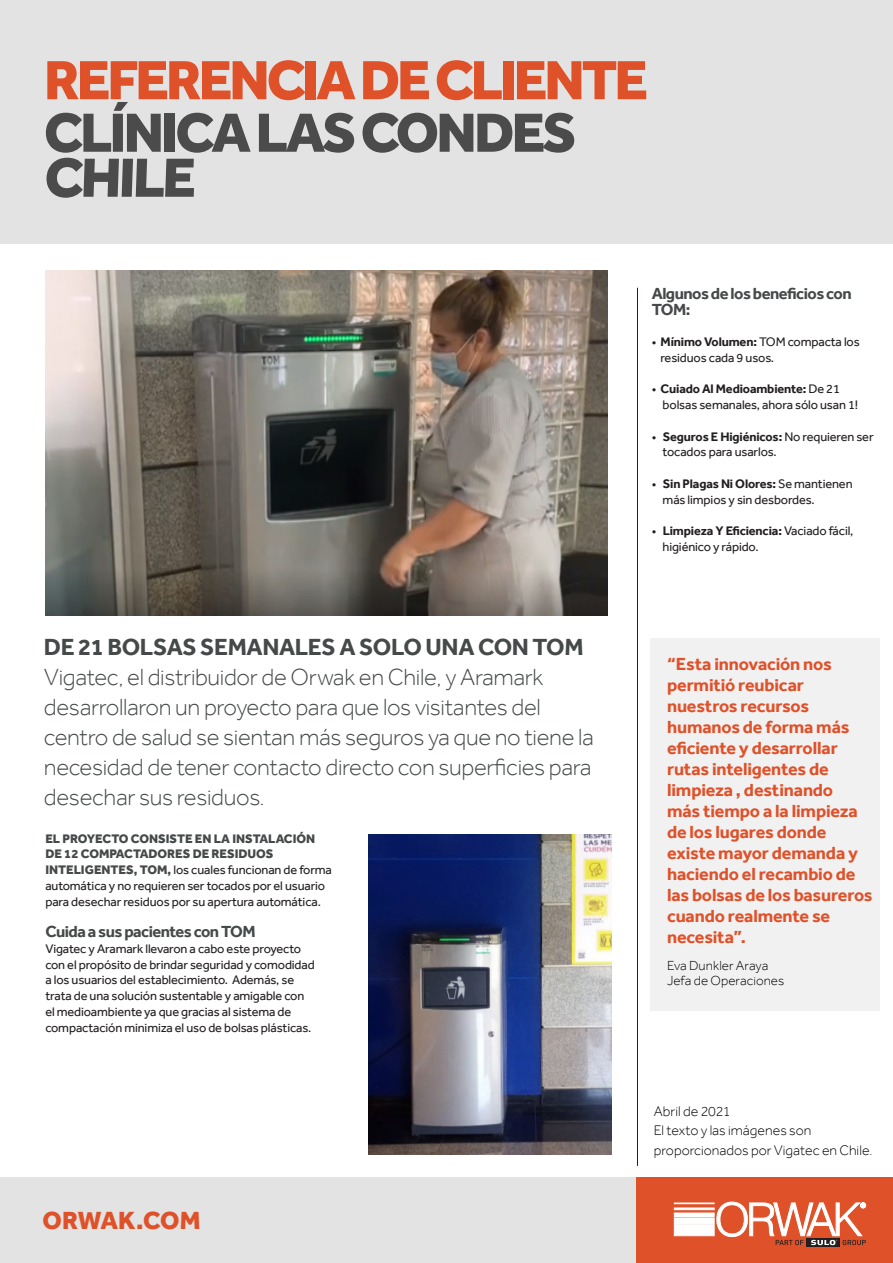
<style>
.page{position:relative;width:893px;height:1263px;background:#fff}
.page>*{position:absolute;margin:0;border:0;box-sizing:border-box;transform-origin:0 0}
.t1{font:800 57px "Effra";letter-spacing:-.05em;color:#4b4b4b}
.t2{font:800 57px "Effra";letter-spacing:-.055em;color:#df5129}
.Headline_3{font:800 25.5px "Effra";letter-spacing:-.005em;color:#df5129}
.Intro{font:300 24px/30px "Effra";letter-spacing:-.015em;color:#454949}
.Intro-2{font:700 24px "Effra";letter-spacing:-.015em;color:#454949}
.Body_Copy_-_8pt{font:700 18px/21px "Effra";letter-spacing:-.01em;color:#df5129}
.t3{font:700 16.5px/15.8px "Effra";letter-spacing:-.03em;color:#454949}
.Intro-3{font:300 14.25px/19.5px "Effra";color:#000001}
.Body_Copy_-_8pt-2{font:300 13.5px/15px "Effra";letter-spacing:.005em;color:#000001}
.t4{font:12.75px/15.8px "Effra";letter-spacing:-.01em;color:#231f20}
.s1{font-weight:800;color:#454949}
.s2{font-weight:700}
</style>
<div class="page">
<div style="left:0;top:0;width:893px;height:243px;background:#e3e3e3"></div>
<div style="left:0;top:1178px;width:637px;height:85px;background:#e3e3e3"></div>
<div style="left:637px;top:1178px;width:256px;height:85px;background:#df5129"></div>
<div style="left:674px;top:1225px;width:40px;height:11px;background:#fff;border:1px solid #fff"></div>
<div style="left:674px;top:1218px;width:40px;height:6px;background:#fff"></div>
<hr style="left:674px;top:1213px;width:40px;height:4px;background:#fff">
<div style="left:674px;top:1208px;width:40px;height:2px;background:#fff;border:1px solid #fff"></div>
<div style="left:674px;top:1203px;width:40px;height:1px;border:1px solid #fff"></div>
<svg style="left:807px;top:1245px;width:33px;height:2px"></svg>
<svg style="left:716px;top:1202px;width:150px;height:43px"></svg>
<hr style="left:637px;top:288px;width:1px;height:878px;background:#231f20">
<div style="left:651px;top:639px;width:229px;height:372px;background:#f1f1f2"></div>
<img style="left:45px;top:271px;width:563px;height:345px">
<img style="left:369px;top:834px;width:242px;height:320px">
<p class="t2" style="left:44px;top:46px;width:606px">REFERENCIA DE CLIENTE</p>
<p class="t1" style="left:44px;top:99px;width:534px">CLÍNICA LAS CONDES</p>
<p class="t1" style="left:44px;top:144px;width:157px">CHILE</p>
<p class="Intro-2" style="left:44px;top:633px;width:541px">DE 21 BOLSAS SEMANALES A SOLO UNA CON TOM</p>
<p class="Intro" style="left:44px;top:662px;width:551px">Vigatec, el distribuidor de Orwak en Chile, y Aramark desarrollaron un proyecto para que los visitantes del centro de salud se sientan más seguros ya que no tiene la necesidad de tener contacto directo con superficies para desechar sus residuos.</p>
<p class="t4" style="left:45px;top:830px;width:288px"><span class="s1">EL PROYECTO CONSISTE EN LA INSTALACIÓN DE 12 COMPACTADORES DE RESIDUOS INTELIGENTES, TOM,</span> los cuales funcionan de forma automática y no requieren ser tocados por el usuario para desechar residuos por su apertura automática.</p>
<p class="t3" style="left:45px;top:924px;width:212px">Cuida a sus pacientes con TOM</p>
<p class="t4" style="left:45px;top:941px;width:271px">Vigatec y Aramark llevaron a cabo este proyecto con el propósito de brindar seguridad y comodidad a los usuarios del establecimiento. Además, se trata de una solución sustentable y amigable con el medioambiente ya que gracias al sistema de compactación minimiza el uso de bolsas plásticas.</p>
<p class="Headline_3" style="left:43px;top:1205px;width:159px">ORWAK.COM</p>
<p class="t3" style="left:652px;top:285px;width:201px">Algunos de los beneficios con<br>TOM:</p>
<p class="t4" style="left:660px;top:334px;width:201px;text-indent:-9px">• <span class="s2">Mínimo Volumen:</span> TOM compacta los residuos cada 9 usos.</p>
<p class="t4" style="left:663px;top:381px;width:197px;text-indent:-11px">• <span class="s2">Cuiado Al Medioambiente:</span> De 21 bolsas semanales, ahora sólo usan 1!</p>
<p class="t4" style="left:663px;top:428px;width:212px;text-indent:-11px">• <span class="s2">Seguros E Higiénicos:</span> No requieren ser tocados para usarlos.</p>
<p class="t4" style="left:663px;top:475px;width:191px;text-indent:-11px">• <span class="s2">Sin Plagas Ni Olores:</span> Se mantienen más limpios y sin desbordes.</p>
<p class="t4" style="left:663px;top:523px;width:192px;text-indent:-11px">• <span class="s2">Limpieza Y Eficiencia:</span> Vaciado fácil, higiénico y rápido.</p>
<p class="Body_Copy_-_8pt" style="left:667px;top:654px;width:207px">“Esta innovación nos permitió reubicar nuestros recursos humanos de forma más eficiente y desarrollar rutas inteligentes de limpieza , destinando<br>más tiempo a la limpieza de los lugares donde existe mayor demanda y haciendo el recambio de las bolsas de los basureros cuando realmente se necesita”.</p>
<p class="Body_Copy_-_8pt-2" style="left:667px;top:958px;width:119px">Eva Dunkler Araya<br>Jefa de Operaciones</p>
<p class="Intro-3" style="left:654px;top:1101px;width:78px">Abril de 2021</p>
<p class="Intro-3" style="left:654px;top:1121px;width:220px">El texto y las imágenes son proporcionados por Vigatec en Chile.</p>
</div>
